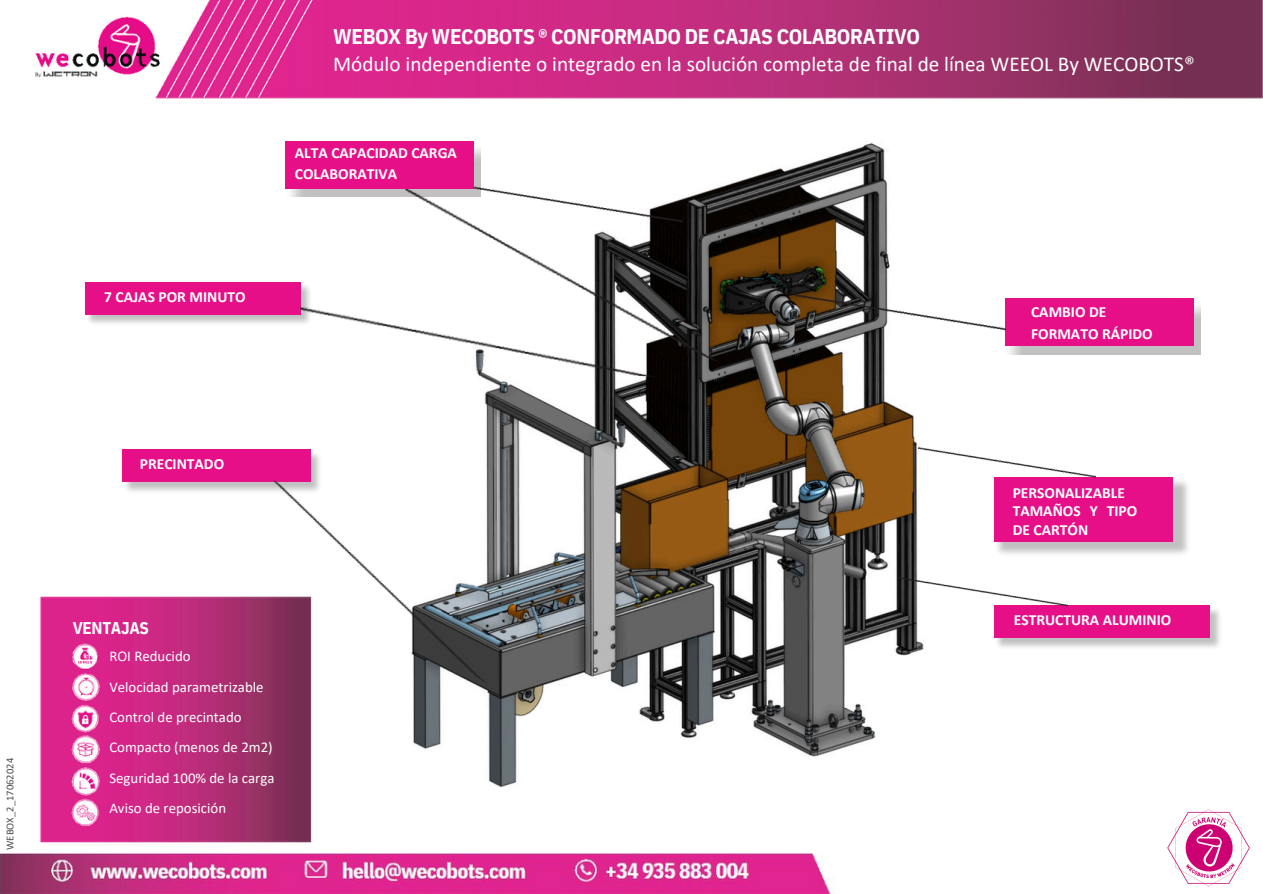
<style>
.page{position:relative;width:1263px;height:894px;background:#fff}
.page>*{position:absolute;margin:0;border:0;box-sizing:border-box;transform-origin:0 0}
.t1{font:21.15px "Calibri";color:#fff}
.t2{font:700 21.15px "IBM Plex Sans Cond";letter-spacing:-.02em;color:#fff}
.t3{font:700 16.95px "IBM Plex Sans Cond";letter-spacing:-.02em;color:#fff}
.t4{font:700 15.45px/18.3px "Calibri";color:#fff}
.t5{font:14.85px/30.3px "Calibri";color:#fff}
.t6{font:10.65px "Calibri";color:#4b4d4d}
</style>
<div class="page">
<img style="left:413px;top:143px;width:582px;height:645px">
<img style="left:40px;top:596px;width:272px;height:247px">
<img style="left:35px;top:0;width:1228px;height:99px">
<img style="left:997px;top:481px;width:191px;height:73px">
<div style="left:994px;top:477px;width:179px;height:65px;background:#e70f88"></div>
<div style="left:1005px;top:299px;width:189px;height:47px;background:#e70f88"></div>
<img style="left:126px;top:453px;width:194px;height:39px">
<div style="left:123px;top:449px;width:188px;height:33px;background:#e70f88"></div>
<img style="left:0;top:853px;width:833px;height:40px">
<img style="left:481px;top:186px;width:201px;height:2px">
<img style="left:918px;top:447px;width:177px;height:47px">
<img style="left:805px;top:294px;width:200px;height:56px">
<img style="left:413px;top:188px;width:392px;height:198px">
<img style="left:249px;top:480px;width:308px;height:234px">
<img style="left:86px;top:285px;width:224px;height:39px">
<div style="left:85px;top:282px;width:216px;height:32px;background:#e70f88"></div>
<img style="left:291px;top:143px;width:190px;height:54px">
<div style="left:286px;top:142px;width:188px;height:47px;background:#e70f88"></div>
<img style="left:996px;top:609px;width:224px;height:39px">
<div style="left:994px;top:605px;width:216px;height:32px;background:#e70f88"></div>
<img style="left:900px;top:577px;width:167px;height:45px">
<img style="left:298px;top:307px;width:427px;height:72px">
<img style="left:1167px;top:809px;width:83px;height:78px">
<p class="t6" style="left:6px;top:849px;width:93px;rotate:-90deg">WEBOX_2_17062024</p>
<p class="t4" style="left:104px;top:289px;width:143px">7 CAJAS POR MINUTO</p>
<p class="t2" style="left:333px;top:22px;width:589px">WEBOX By WECOBOTS ® CONFORMADO DE CAJAS COLABORATIVO</p>
<h3 class="t1" style="left:333px;top:55px;width:863px">Módulo independiente o integrado en la solución completa de final de línea WEEOL By WECOBOTS®</h3>
<h3 class="t4" style="left:295px;top:143px;width:164px;line-height:21.5px">ALTA CAPACIDAD CARGA<br>COLABORATIVA</h3>
<p class="t4" style="left:1031px;top:302px;width:123px;line-height:21.5px">CAMBIO DE<br>FORMATO RÁPIDO</p>
<p class="t4" style="left:140px;top:455px;width:86px">PRECINTADO</p>
<h3 class="t3" style="left:73px;top:616px;width:78px">VENTAJAS</h3>
<p class="t5" style="left:109px;top:642px;width:167px">ROI Reducido<br>Velocidad parametrizable<br>Control de precintado<br>Compacto (menos de 2m2)<br>Seguridad 100% de la carga<br>Aviso de reposición</p>
<p class="t4" style="left:1013px;top:485px;width:126px">PERSONALIZABLE<br>TAMAÑOS Y TIPO<br>DE CARTÓN</p>
<h4 class="t4" style="left:1014px;top:612px;width:159px">ESTRUCTURA ALUMINIO</h4>
</div>
